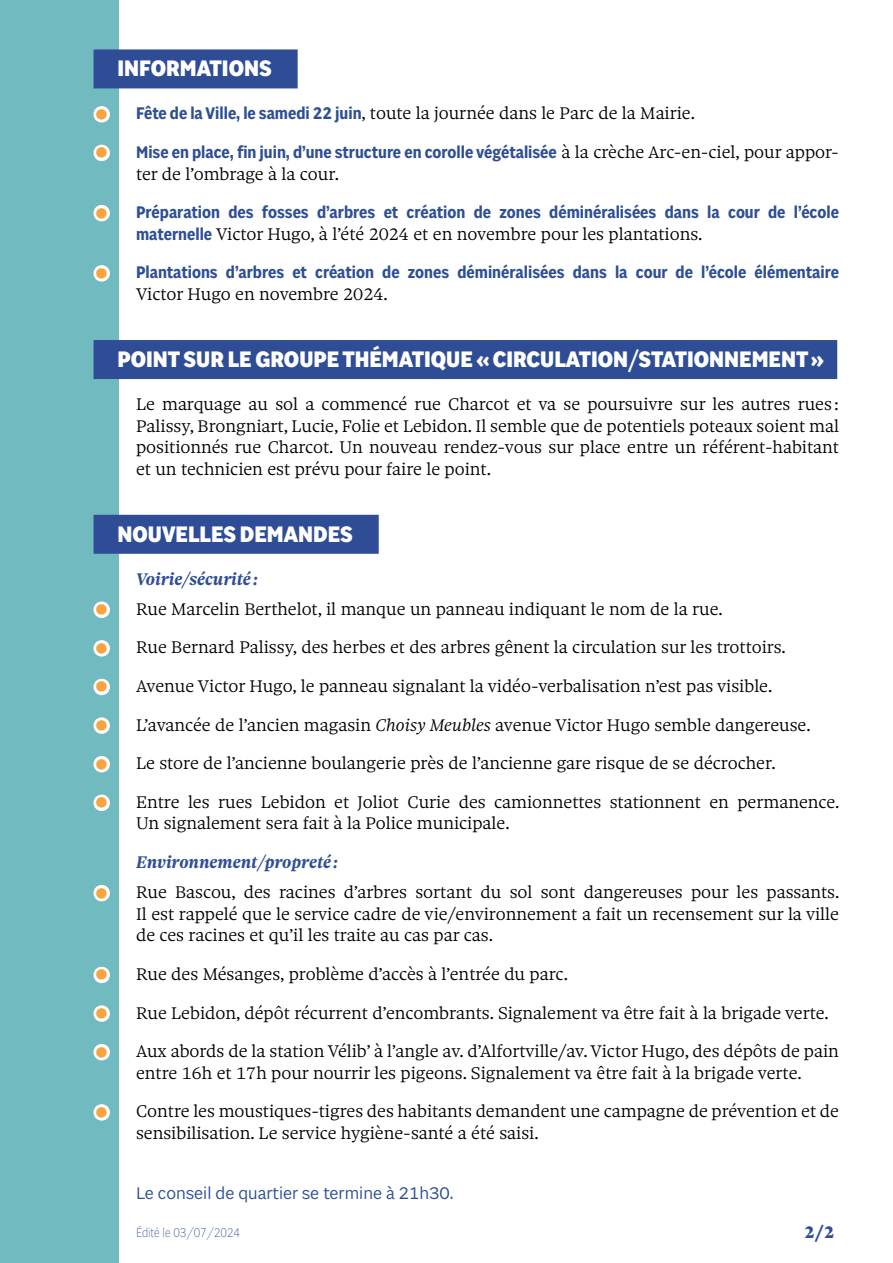
<style>
.page{position:relative;width:893px;height:1263px;background:#fff}
.page>*{position:absolute;margin:0;border:0;box-sizing:border-box;transform-origin:0 0}
.Contenu_-_Titre{font:800 condensed 24px "Sole Sans";color:#fff}
.Contenu_-_Texte_courant_Nu{font:300 18px/21.6px "Sole Serif Text";color:#000001}
.t1{font:600 condensed 18px/21.6px "Sole Sans";color:#2e4f96}
.Contenu_-_Sous-titre{font:italic 700 18px "Sole Serif Text";color:#304e97}
.Contenu_-_Conclusion{font:18px "Sole Sans";color:#2e4f96}
.Footer_-_Pagination{font:900 18px "Sole Serif Text";color:#304e97}
.Footer_-_date{font:300 condensed 13.5px "Sole Sans";color:#2e4f96}
.s1{font-family:"Sole Sans";font-weight:600;font-stretch:condensed;color:#2e4f96}
.s2{font-family:"Sole Serif Text";font-weight:300;font-stretch:normal;color:#000001}
.s3{font-style:italic}
</style>
<div class="page">
<div style="left:0;top:0;width:119px;height:1263px;background:#71bac0"></div>
<div style="left:94px;top:49px;width:204px;height:39px;background:#2f4d96"></div>
<div style="left:94px;top:340px;width:743px;height:39px;background:#2f4d96"></div>
<div style="left:94px;top:515px;width:285px;height:39px;background:#2f4d96"></div>
<p class="Contenu_-_Titre" style="left:118px;top:54px;width:156px">INFORMATIONS</p>
<p class="Contenu_-_Texte_courant_Nu" style="left:136px;top:103px;width:560px"><span class="s1">Fête de la Ville, le samedi 22 juin</span>, toute la journée dans le Parc de la Mairie.</p>
<p class="t1" style="left:136px;top:142px;width:704px">Mise en place, fin juin, d’une structure en corolle végétalisée <span class="s2">à la crèche Arc-en-ciel, pour appor&shy;ter de l’ombrage à la cour.</span></p>
<p class="t1" style="left:136px;top:202px;width:704px">Préparation des fosses d’arbres et création de zones déminéralisées dans la cour de l’école maternelle <span class="s2">Victor Hugo, à l’été 2024 et en novembre pour les plantations.</span></p>
<p class="t1" style="left:136px;top:262px;width:704px">Plantations d’arbres et création de zones déminéralisées dans la cour de l’école élémentaire<br><span class="s2">Victor Hugo en novembre 2024.</span></p>
<p class="Contenu_-_Titre" style="left:118px;top:345px;width:708px">POINT SUR LE GROUPE THÉMATIQUE «CIRCULATION/STATIONNEMENT»</p>
<p class="Contenu_-_Texte_courant_Nu" style="left:136px;top:393px;width:704px;text-align:justify">Le marquage au sol a commencé rue Charcot et va se poursuivre sur les autres rues :<br>Palissy, Brongniart, Lucie, Folie et Lebidon. Il semble que de potentiels poteaux soient mal positionnés rue Charcot. Un nouveau rendez-vous sur place entre un référent-habitant et un technicien est prévu pour faire le point.</p>
<p class="Contenu_-_Titre" style="left:118px;top:520px;width:237px">NOUVELLES DEMANDES</p>
<p class="Contenu_-_Sous-titre" style="left:136px;top:569px;width:123px">Voirie/sécurité :</p>
<p class="Contenu_-_Texte_courant_Nu" style="left:136px;top:598px;width:588px">Rue Marcelin Berthelot, il manque un panneau indiquant le nom de la rue.</p>
<p class="Contenu_-_Texte_courant_Nu" style="left:136px;top:637px;width:651px">Rue Bernard Palissy, des herbes et des arbres gênent la circulation sur les trottoirs.</p>
<p class="Contenu_-_Texte_courant_Nu" style="left:136px;top:675px;width:638px">Avenue Victor Hugo, le panneau signalant la vidéo-verbalisation n’est pas visible.</p>
<p class="Contenu_-_Texte_courant_Nu" style="left:136px;top:714px;width:676px">L’avancée de l’ancien magasin <span class="s3">Choisy Meubles</span> avenue Victor Hugo semble dangereuse.</p>
<p class="Contenu_-_Texte_courant_Nu" style="left:136px;top:753px;width:641px">Le store de l’ancienne boulangerie près de l’ancienne gare risque de se décrocher.</p>
<p class="Contenu_-_Texte_courant_Nu" style="left:136px;top:791px;width:705px">Entre les rues Lebidon et Joliot Curie des camionnettes stationnent en permanence.<br>Un signalement sera fait à la Police municipale.</p>
<p class="Contenu_-_Sous-titre" style="left:136px;top:852px;width:203px">Environnement/propreté :</p>
<p class="Contenu_-_Texte_courant_Nu" style="left:136px;top:881px;width:705px;text-align:justify">Rue Bascou, des racines d’arbres sortant du sol sont dangereuses pour les passants.<br>Il est rappelé que le service cadre de vie/environnement a fait un recensement sur la ville de ces racines et qu’il les traite au cas par cas.</p>
<p class="Contenu_-_Texte_courant_Nu" style="left:136px;top:963px;width:433px">Rue des Mésanges, problème d’accès à l’entrée du parc.</p>
<p class="Contenu_-_Texte_courant_Nu" style="left:136px;top:1002px;width:694px">Rue Lebidon, dépôt récurrent d’encombrants. Signalement va être fait à la brigade verte.</p>
<p class="Contenu_-_Texte_courant_Nu" style="left:136px;top:1040px;width:704px">Aux abords de la station Vélib’ à l’angle av. d’Alfortville/av. Victor Hugo, des dépôts de pain entre 16h et 17h pour nourrir les pigeons. Signalement va être fait à la brigade verte.</p>
<p class="Contenu_-_Texte_courant_Nu" style="left:136px;top:1101px;width:704px">Contre les moustiques-tigres des habitants demandent une campagne de prévention et de sensibilisation. Le service hygiène-santé a été saisi.</p>
<p class="Contenu_-_Conclusion" style="left:136px;top:1182px;width:319px">Le conseil de quartier se termine à 21h30.</p>
<p class="Footer_-_date" style="left:136px;top:1226px;width:105px">Édité le 03/07/2024</p>
<p class="Footer_-_Pagination" style="left:804px;top:1222px;width:31px">2/2</p>
</div>
